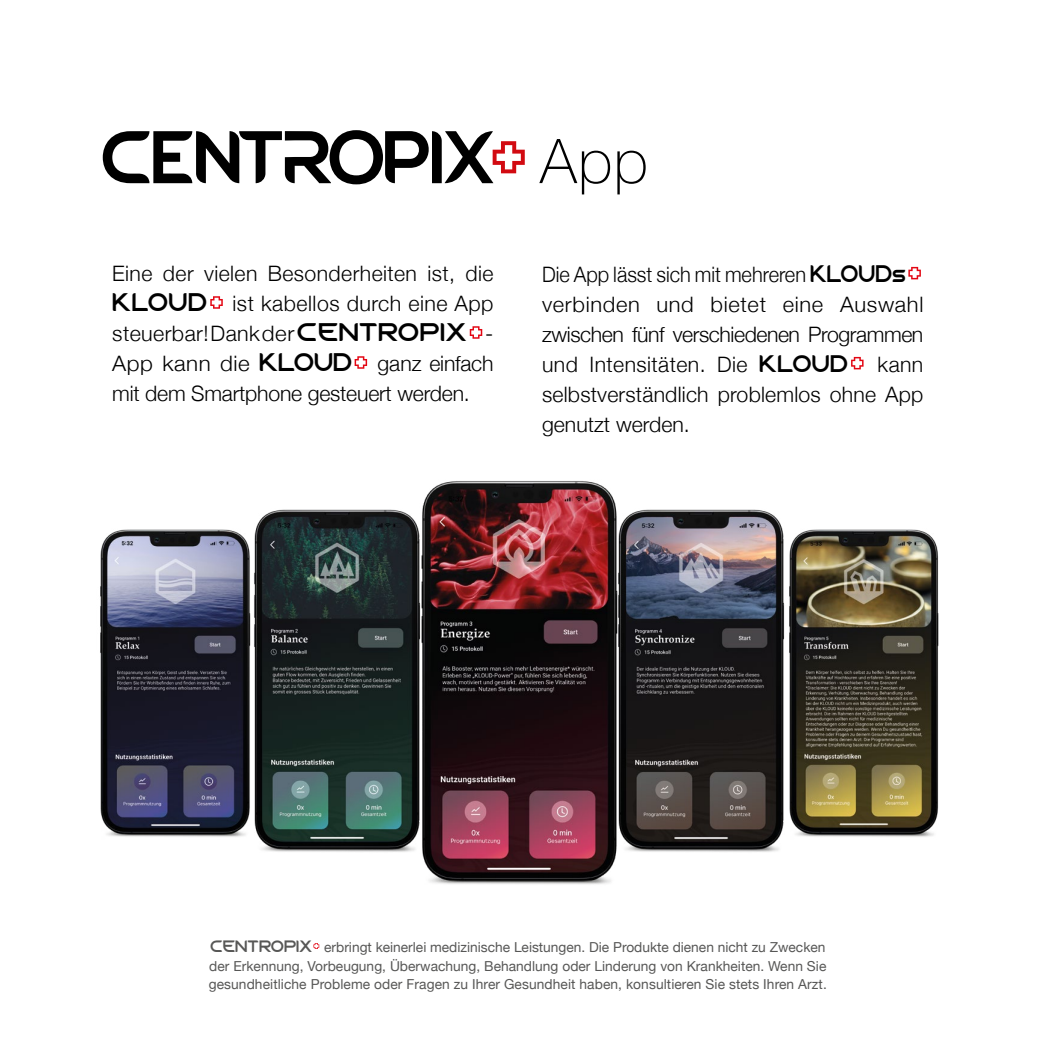
<style>
.page{position:relative;width:1049px;height:1049px;background:#fff}
.page>*{position:absolute;margin:0;border:0;box-sizing:border-box;transform-origin:0 0}
.t1{font:100 61.75px "Helvetica Neue";color:#000}
.t2{font:300 21.25px/30px "Helvetica Neue";color:#000;text-align:justify}
.t3{font:300 21.25px/30px "Helvetica Neue";color:#000;scale:.94 1}
.t4{font:13.75px/18.8px "Helvetica Neue";letter-spacing:.005em;color:#575756;text-align:justify}
.s1{font-family:"Beginner";font-weight:600}
.s2{font-family:"Beginner";font-weight:600;font-size:20px}
</style>
<div class="page">
<img style="left:796px;top:529px;width:143px;height:308px">
<img style="left:630px;top:509px;width:166px;height:343px">
<svg style="left:210px;top:296px;width:13px;height:13px"></svg>
<svg style="left:470px;top:326px;width:12px;height:13px"></svg>
<svg style="left:355px;top:356px;width:12px;height:13px"></svg>
<svg style="left:908px;top:267px;width:13px;height:12px"></svg>
<svg style="left:851px;top:357px;width:12px;height:12px"></svg>
<svg style="left:103px;top:130px;width:422px;height:54px"></svg>
<svg style="left:313px;top:943px;width:6px;height:6px"></svg>
<img style="left:100px;top:529px;width:144px;height:308px">
<img style="left:244px;top:509px;width:165px;height:343px">
<img style="left:409px;top:481px;width:221px;height:403px">
<h1 class="t1" style="left:540px;top:114px;width:109px">App</h1>
<h2 class="t2" style="left:112px;top:257px;width:383px">Eine der vielen Besonderheiten ist, die <span class="s1">KLOUD</span> ist kabellos durch eine App steuerbar! Dank der <span class="s1">CENTROPIX</span> - App kann die <span class="s1">KLOUD</span> ganz einfach mit dem Smartphone gesteuert werden.</h2>
<h2 class="t3" style="left:542px;top:258px;width:407px">Die App lässt sich mit mehreren <span class="s2">KLOUDs </span>verbinden und bietet eine Auswahl zwischen fünf verschiedenen Programmen und Intensitäten. Die <span class="s2">KLOUD</span></h2>
<h2 class="t2" style="left:542px;top:348px;width:383px;text-indent:335px">kann selbstverständlich problemlos ohne App genutzt werden.</h2>
<p class="t4" style="left:209px;top:938px;width:620px"><span class="s1">CENTROPIX</span> erbringt keinerlei medizinische Leistungen. Die Produkte dienen nicht zu Zwecken der Erkennung, Vorbeugung, Überwachung, Behandlung oder Linderung von Krankheiten. Wenn Sie gesundheitliche Probleme oder Fragen zu Ihrer Gesundheit haben, konsultieren Sie stets Ihren Arzt.</p>
</div>
